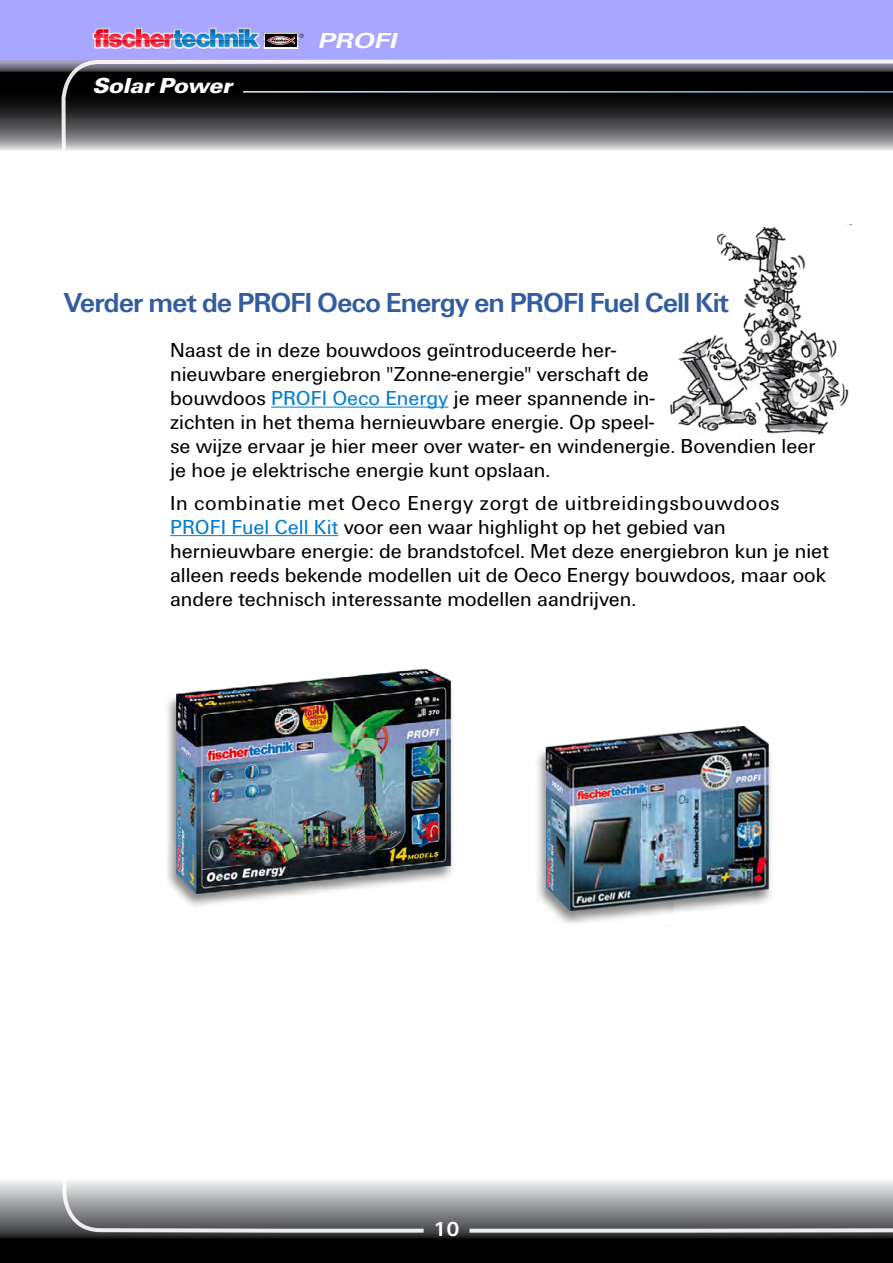
<style>
.page{position:relative;width:893px;height:1263px;background:#fff}
.page>*{position:absolute;margin:0;border:0;box-sizing:border-box;transform-origin:0 0}
.t1{font:700 28.5px "Fi We";letter-spacing:-.04em;color:#345d9f}
.t2{font:italic 900 22.5px "Fi We";color:#fff;scale:1.1 1}
.t3{font:italic 700 22.5px "Fi We";color:#fff;scale:1.3 1}
.t4{font:21px/24px "Fi We";color:#000}
.t5{font:700 21px "Fi We";color:#fff}
.s1{color:#007dd2}
</style>
<div class="page">
<svg style="left:0;top:1181px;width:893px;height:82px;background:#212222"></svg>
<svg style="left:0;top:60px;width:60px;height:90px;background:#424145"></svg>
<div style="left:0;top:0;width:893px;height:60px;background:#a8a6ff"></div>
<svg style="left:298px;top:34px;width:6px;height:12px"></svg>
<svg style="left:92px;top:28px;width:168px;height:21px"></svg>
<svg style="left:264px;top:32px;width:34px;height:17px"></svg>
<svg style="left:60px;top:59px;width:833px;height:91px;background:#48484c"></svg>
<hr style="left:243px;top:91px;width:650px;height:2px;background:#fff">
<svg style="left:60px;top:1181px;width:368px;height:63px;background:#8a8b8d"></svg>
<svg style="left:465px;top:1181px;width:428px;height:63px;background:#8a8b8d"></svg>
<img style="left:670px;top:226px;width:179px;height:212px">
<hr style="left:271px;top:407px;width:177px;height:1px;background:#007dd2">
<hr style="left:170px;top:535px;width:168px;height:1px;background:#007dd2">
<img style="left:537px;top:726px;width:234px;height:198px">
<img style="left:167px;top:668px;width:286px;height:238px">
<p class="t2" style="left:92px;top:73px;width:134px">SolarPower</p>
<p class="t3" style="left:317px;top:28px;width:67px">PROFI</p>
<h1 class="t1" style="left:64px;top:286px;width:667px">Verder met de PROFI Oeco Energy en PROFI Fuel Cell Kit</h1>
<p class="t4" style="left:170px;top:338px;width:647px">Naast de in deze bouwdoos geïntroduceerde her-<br>nieuwbare energiebron "Zonne-energie" verschaft de<br>bouwdoos <span class="s1">PROFI Oeco Energy</span> je meer spannende in-<br>zichten in het thema hernieuwbare energie. Op speel-<br>se wijze ervaar je hier meer over water- en windenergie. Bovendien leer je hoe je elektrische energie kunt opslaan.</p>
<p class="t4" style="left:170px;top:491px;width:660px">In combinatie met Oeco Energy zorgt de uitbreidingsbouwdoos <span class="s1">PROFI Fuel Cell Kit</span> voor een waar highlight op het gebied van hernieuwbare energie: de brandstofcel. Met deze energiebron kun je niet alleen reeds bekende modellen uit de Oeco Energy bouwdoos, maar ook andere technisch interessante modellen aandrijven.</p>
<p class="t5" style="left:433px;top:1217px;width:28px">10</p>
</div>
